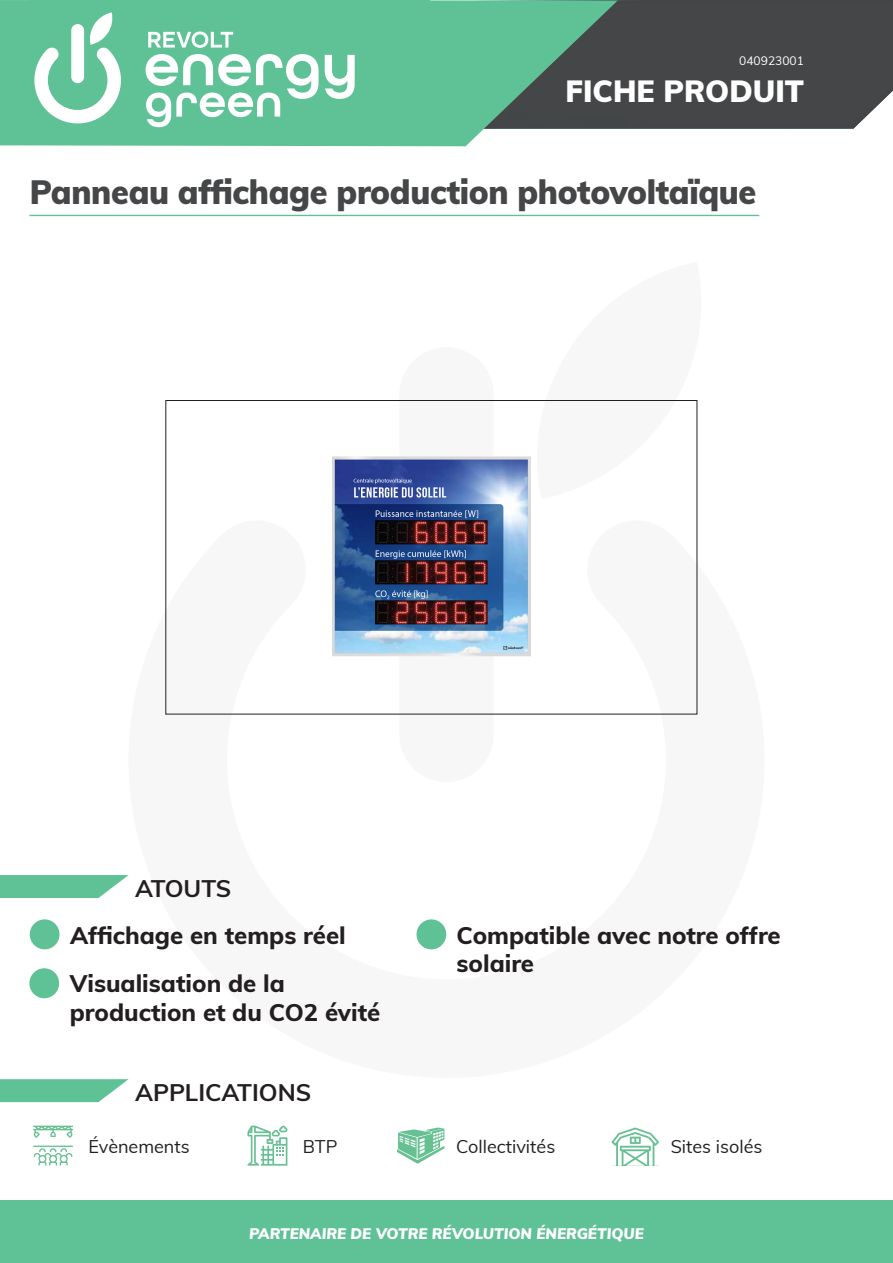
<style>
.page{position:relative;width:893px;height:1263px;background:#fff}
.page>*{position:absolute;margin:0;border:0;box-sizing:border-box;transform-origin:0 0}
.t1{font:900 33px "Muli";letter-spacing:-.01em;color:#444647}
.t2{font:900 30px "Muli";color:#fff}
.t3{font:800 24px/28.8px "Muli";color:#231f20}
.t4{font:700 24px "Muli";color:#231f20}
.t5{font:18px "Muli";color:#231f20}
.t6{font:italic 900 15px "Muli";color:#fff}
.t7{font:12px "Muli";color:#fff}
</style>
<div class="page">
<div style="left:618px;top:0;width:275px;height:129px;background:#444647"></div>
<svg style="left:0;top:0;width:618px;height:146px;background:#63a78a"></svg>
<div style="left:30px;top:0;width:399px;height:136px;background:#5fc196"></div>
<svg style="left:34px;top:12px;width:87px;height:111px"></svg>
<svg style="left:148px;top:32px;width:85px;height:16px"></svg>
<svg style="left:146px;top:54px;width:173px;height:73px"></svg>
<svg style="left:325px;top:55px;width:30px;height:44px"></svg>
<hr style="left:29px;top:215px;width:730px;height:1px;background:#5fc196">
<div style="left:399px;top:347px;width:95px;height:435px;background:#f7f7f8;border-radius:47px"></div>
<img style="left:332px;top:456px;width:199px;height:201px">
<div style="left:166px;top:400px;width:531px;height:314px;border:1px solid #231f20"></div>
<div style="left:30px;top:919px;width:30px;height:30px;background:#5fc196;border-radius:50%"></div>
<div style="left:29px;top:968px;width:30px;height:30px;background:#5fc196;border-radius:50%"></div>
<div style="left:416px;top:919px;width:30px;height:30px;background:#5fc196;border-radius:50%"></div>
<svg style="left:33px;top:1125px;width:40px;height:13px"></svg>
<svg style="left:33px;top:1145px;width:40px;height:20px"></svg>
<svg style="left:247px;top:1125px;width:41px;height:41px"></svg>
<svg style="left:397px;top:1127px;width:47px;height:37px"></svg>
<svg style="left:612px;top:1127px;width:47px;height:38px"></svg>
<div style="left:1px;top:1200px;width:892px;height:63px;background:#5fc196"></div>
<svg style="left:0;top:875px;width:129px;height:23px;background:#72c8a2"></svg>
<svg style="left:0;top:1079px;width:129px;height:23px;background:#73c8a3"></svg>
<p class="t7" style="left:739px;top:52px;width:66px">040923001</p>
<p class="t2" style="left:566px;top:70px;width:240px">FICHE PRODUIT</p>
<p class="t1" style="left:30px;top:168px;width:728px">Panneau affichage production photovoltaïque</p>
<p class="t4" style="left:135px;top:870px;width:98px">ATOUTS</p>
<p class="t3" style="left:70px;top:919px;width:277px">Affichage en temps réel</p>
<p class="t3" style="left:70px;top:968px;width:312px">Visualisation de la production et du CO2 évité</p>
<p class="t3" style="left:457px;top:919px;width:326px">Compatible avec notre offre solaire</p>
<p class="t4" style="left:135px;top:1075px;width:178px">APPLICATIONS</p>
<p class="t5" style="left:88px;top:1133px;width:103px">Évènements</p>
<p class="t5" style="left:303px;top:1133px;width:36px">BTP</p>
<p class="t5" style="left:456px;top:1133px;width:101px">Collectivités</p>
<p class="t5" style="left:671px;top:1133px;width:93px">Sites isolés</p>
<p class="t6" style="left:249px;top:1223px;width:396px">PARTENAIRE DE VOTRE RÉVOLUTION ÉNERGÉTIQUE</p>
</div>
